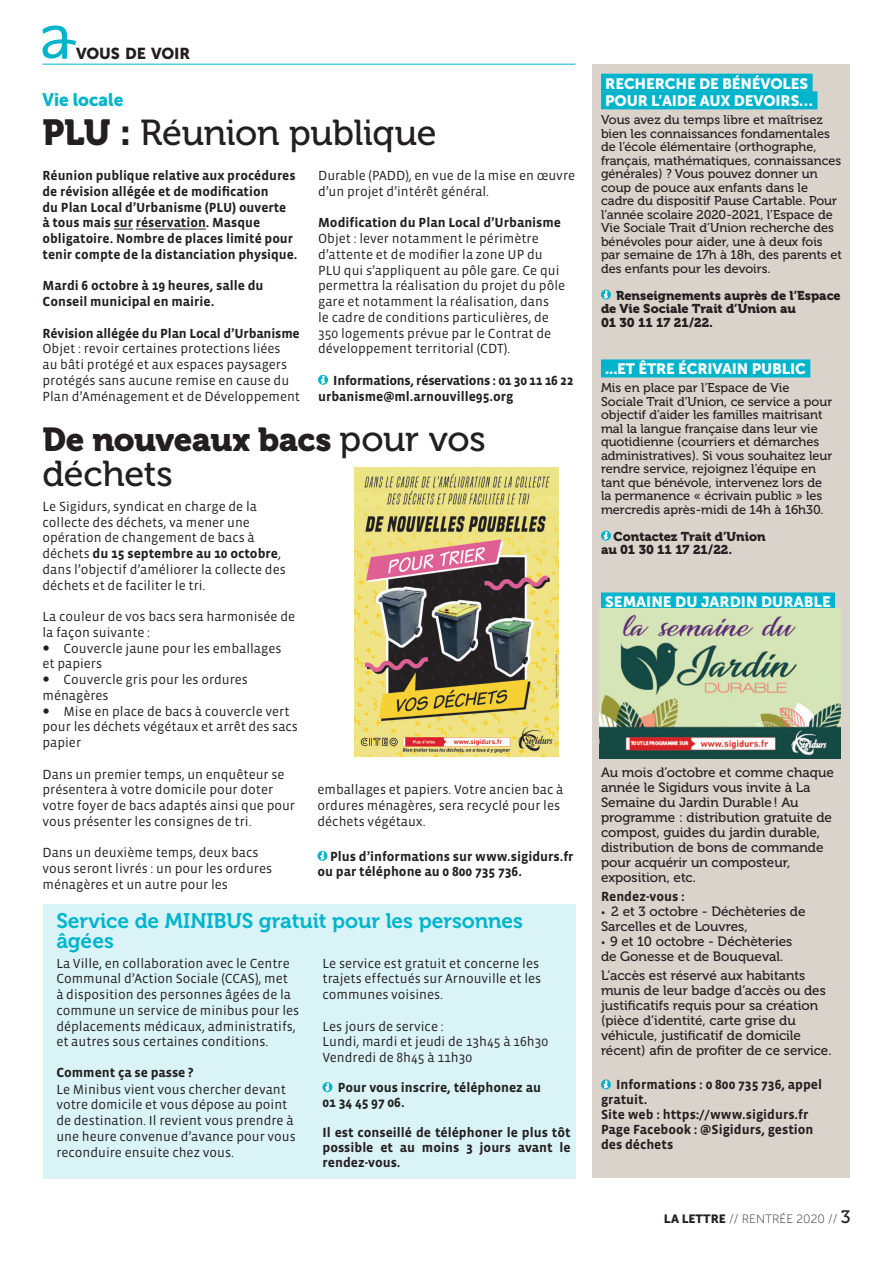
<style>
.page{position:relative;width:893px;height:1263px;background:#fff}
.page>*{position:absolute;margin:0;border:0;box-sizing:border-box;transform-origin:0 0}
.t1{font:36px "Museo 500";letter-spacing:-.01em;color:#231f20}
.t2{font:33px "Museo 900";letter-spacing:-.015em;color:#231f20}
.t3{font:21px/19.5px "Museo 700";letter-spacing:-.005em;color:#00b5cb}
.t4{font:18px "Museo Sans 900";color:#00b5cb;scale:.95 1}
.t5{font:15.75px "Museo Sans 900";letter-spacing:-.01em;color:#231f20}
.t6{font:15px/17.7px "Museo Sans 900";letter-spacing:-.01em;color:#fff}
.t7{font:13.5px/15.8px "Vista Sans";color:#231f20}
.t8{font:700 13.5px/15px "Vista Sans";color:#231f20}
.t9{font:13.5px/15px "Museo 500";color:#231f20}
.t10{font:700 13.5px/15.8px "Vista Sans";letter-spacing:-.02em;color:#231f20}
.t11{font:12.75px/13.5px "Museo 500";color:#231f20}
.t12{font:12.75px/13.5px "Museo 900";color:#231f20}
.t13{font:12px "Museo Sans 100";color:#231f20}
.s1{font-family:"Museo 900"}
.s2{font-family:"Fairfield LH76";font-style:italic;font-size:10.5px;color:#fff}
.s3{font-family:"Museo 500";font-size:36px}
.s4{font-weight:700}
.s5{font-family:"Fairfield LH76";font-weight:700;font-style:italic;font-size:10.5px;color:#fff}
.s6{font-family:"Vista Sans";font-weight:700;font-size:12px}
.s7{font-family:"Museo Sans 900"}
.s8{font-family:"Museo 500";font-size:18px}
</style>
<div class="page">
<div style="left:592px;top:65px;width:258px;height:1113px;background:#d9d3cc"></div>
<div style="left:601px;top:74px;width:212px;height:18px;background:#00b5cb"></div>
<div style="left:601px;top:91px;width:216px;height:18px;background:#00b5cb"></div>
<div style="left:601px;top:359px;width:209px;height:18px;background:#00b5cb"></div>
<div style="left:601px;top:592px;width:234px;height:18px;background:#00b5cb"></div>
<div style="left:601px;top:290px;width:10px;height:10px;background:#00b5cb;border-radius:50%"></div>
<div style="left:601px;top:531px;width:10px;height:10px;background:#00b5cb;border-radius:50%"></div>
<div style="left:601px;top:1079px;width:10px;height:10px;background:#00b5cb;border-radius:50%"></div>
<hr style="left:43px;top:64px;width:532px;height:1px;background:#00b5cb">
<svg style="left:42px;top:25px;width:35px;height:34px"></svg>
<svg style="left:114px;top:229px;width:19px;height:1px"></svg>
<hr style="left:136px;top:229px;width:70px;height:1px;background:#231f20">
<div style="left:318px;top:375px;width:10px;height:10px;background:#00b5cb;border-radius:50%"></div>
<img style="left:600px;top:608px;width:241px;height:151px">
<div style="left:317px;top:851px;width:10px;height:10px;background:#00b5cb;border-radius:50%"></div>
<img style="left:354px;top:468px;width:204px;height:288px">
<div style="left:43px;top:904px;width:533px;height:275px;background:#d9f3f7"></div>
<div style="left:322px;top:1082px;width:10px;height:10px;background:#00b5cb;border-radius:50%"></div>
<p class="t5" style="left:76px;top:44px;width:116px">VOUS DE VOIR</p>
<h3 class="t4" style="left:43px;top:90px;width:87px">Vie locale</h3>
<h1 class="t1" style="left:43px;top:113px;width:396px"><span class="s1">PLU :</span> Réunion publique</h1>
<p class="t8" style="left:43px;top:168px;width:256px;line-height:15.8px">Réunion publique relative aux procédures de révision allégée et de modification<br>du Plan Local d’Urbanisme (PLU) ouverte<br>à tous mais sur réservation. Masque obligatoire. Nombre de places limité pour tenir compte de la distanciation physique.</p>
<p class="t8" style="left:43px;top:278px;width:222px;line-height:15.8px">Mardi 6 octobre à 19 heures, salle du<br>Conseil municipal en mairie.</p>
<p class="t8" style="left:43px;top:326px;width:259px">Révision allégée du Plan Local d’Urbanisme</p>
<p class="t7" style="left:43px;top:341px;width:259px">Objet : revoir certaines protections liées<br>au bâti protégé et aux espaces paysagers protégés sans aucune remise en cause du Plan d’Aménagement et de Développement</p>
<p class="t7" style="left:318px;top:168px;width:259px">Durable (PADD), en vue de la mise en œuvre d’un projet d’intérêt général.</p>
<p class="t8" style="left:318px;top:216px;width:244px">Modification du Plan Local d’Urbanisme</p>
<p class="t7" style="left:318px;top:231px;width:249px">Objet : lever notamment le périmètre d’attente et de modifier la zone UP du PLU qui s’appliquent au pôle gare. Ce qui permettra la réalisation du projet du pôle gare et notamment la réalisation, dans<br>le cadre de conditions particulières, de 350 logements prévue par le Contrat de développement territorial (CDT).</p>
<p class="t10" style="left:318px;top:373px;width:257px"><span class="s2">i</span> Informations, réservations : 01 30 11 16 22 urbanisme@ml.arnouville95.org</p>
<h2 class="t2" style="left:43px;top:421px;width:445px">De nouveaux bacs <span class="s3">pour vos</span></h2>
<h1 class="t1" style="left:43px;top:454px;width:132px">déchets</h1>
<p class="t7" style="left:43px;top:499px;width:245px">Le Sigidurs, syndicat en charge de la collecte des déchets, va mener une opération de changement de bacs à déchets <span class="s4">du 15 septembre au 10 octobre</span>, dans l’objectif d’améliorer la collecte des déchets et de faciliter le tri.</p>
<p class="t7" style="left:43px;top:609px;width:254px">La couleur de vos bacs sera harmonisée de la façon suivante :</p>
<p class="t7" style="left:63px;top:640px;width:219px">Couvercle jaune pour les emballages</p>
<p class="t7" style="left:43px;top:656px;width:61px">et papiers</p>
<p class="t7" style="left:63px;top:672px;width:186px">Couvercle gris pour les ordures</p>
<p class="t7" style="left:43px;top:688px;width:68px">ménagères</p>
<p class="t7" style="left:63px;top:703px;width:228px">Mise en place de bacs à couvercle vert</p>
<p class="t7" style="left:43px;top:719px;width:257px">pour les déchets végétaux et arrêt des sacs</p>
<p class="t7" style="left:43px;top:735px;width:40px">papier</p>
<p class="t7" style="left:43px;top:766px;width:254px">Dans un premier temps, un enquêteur se présentera à votre domicile pour doter votre foyer de bacs adaptés ainsi que pour vous présenter les consignes de tri.</p>
<p class="t7" style="left:43px;top:845px;width:231px">Dans un deuxième temps, deux bacs vous seront livrés : un pour les ordures ménagères et un autre pour les</p>
<p class="t7" style="left:317px;top:782px;width:247px">emballages et papiers. Votre ancien bac à ordures ménagères, sera recyclé pour les déchets végétaux.</p>
<p class="t8" style="left:317px;top:849px;width:258px"><span class="s2">i</span> Plus d’informations sur www.sigidurs.fr ou par téléphone au 0 800 735 736.</p>
<h3 class="t3" style="left:56px;top:912px;width:468px">Service de MINIBUS gratuit pour les personnes âgées</h3>
<p class="t7" style="left:56px;top:955px;width:244px">La Ville, en collaboration avec le Centre Communal d’Action Sociale (CCAS), met<br>à disposition des personnes âgées de la commune un service de minibus pour les déplacements médicaux, administratifs, et autres sous certaines conditions.</p>
<p class="t8" style="left:56px;top:1065px;width:139px">Comment ça se passe ?</p>
<p class="t7" style="left:56px;top:1081px;width:241px">Le Minibus vient vous chercher devant votre domicile et vous dépose au point de destination. Il revient vous prendre à une heure convenue d’avance pour vous reconduire ensuite chez vous.</p>
<p class="t7" style="left:322px;top:955px;width:220px">Le service est gratuit et concerne les trajets effectués sur Arnouville et les communes voisines.</p>
<p class="t7" style="left:322px;top:1018px;width:227px">Les jours de service :<br>Lundi, mardi et jeudi de 13h45 à 16h30<br>Vendredi de 8h45 à 11h30</p>
<p class="t8" style="left:322px;top:1080px;width:220px"><span class="s2">i</span> Pour vous inscrire, téléphonez au<br>01 34 45 97 06.</p>
<p class="t8" style="left:322px;top:1125px;width:250px;text-align:justify">Il est conseillé de téléphoner le plus tôt possible et au moins 3 jours avant le rendez-vous.</p>
<p class="t6" style="left:605px;top:74px;width:209px">RECHERCHE DE BÉNÉVOLES<br>POUR L’AIDE AUX DEVOIRS…</p>
<p class="t11" style="left:601px;top:113px;width:242px">Vous avez du temps libre et maîtrisez bien les connaissances fondamentales de l’école élémentaire (orthographe, français, mathématiques, connaissances générales) ? Vous pouvez donner un coup de pouce aux enfants dans le cadre du dispositif Pause Cartable. Pour l’année scolaire 2020-2021, l’Espace de Vie Sociale Trait d’Union recherche des bénévoles pour aider, une à deux fois par semaine de 17h à 18h, des parents et des enfants pour les devoirs.</p>
<p class="t12" style="left:601px;top:288px;width:241px"><span class="s5">i</span> Renseignements auprès de l’Espace de Vie Sociale Trait d’Union au<br>01 30 11 17 21/22.</p>
<p class="t6" style="left:605px;top:360px;width:202px">...ET ÊTRE ÉCRIVAIN PUBLIC</p>
<p class="t11" style="left:601px;top:381px;width:233px">Mis en place par l’Espace de Vie Sociale Trait d’Union, ce service a pour objectif d’aider les familles maitrisant mal la langue française dans leur vie quotidienne (courriers et démarches administratives). Si vous souhaitez leur rendre service, rejoignez l’équipe en tant que bénévole, intervenez lors de la permanence « écrivain public » les mercredis après-midi de 14h à 16h30.</p>
<p class="t12" style="left:601px;top:529px;width:166px"><span class="s5">i</span> Contactez Trait d’Union au 01 30 11 17 21/22.</p>
<p class="t6" style="left:605px;top:593px;width:227px">SEMAINE DU JARDIN DURABLE</p>
<p class="t9" style="left:601px;top:765px;width:234px">Au mois d’octobre et comme chaque année le Sigidurs vous invite à La<br>Semaine du Jardin Durable! Au programme : distribution gratuite de compost, guides du jardin durable, distribution de bons de commande pour acquérir un composteur, exposition, etc.</p>
<p class="t8" style="left:601px;top:889px;width:85px">Rendez-vous :</p>
<p class="t9" style="left:601px;top:904px;width:206px"><span class="s6">•</span> 2 et 3 octobre - Déchèteries de<br>Sarcelles et de Louvres,</p>
<p class="t9" style="left:601px;top:934px;width:193px"><span class="s6">•</span> 9 et 10 octobre - Déchèteries de Gonesse et de Bouqueval.</p>
<p class="t9" style="left:601px;top:968px;width:232px">L’accès est réservé aux habitants munis de leur badge d’accès ou des justificatifs requis pour sa création (pièce d’identité, carte grise du véhicule, justificatif de domicile récent) afin de profiter de ce service.</p>
<p class="t8" style="left:601px;top:1078px;width:223px"><span class="s2">i</span> Informations : 0 800 735 736, appel gratuit.<br>Site web : https://www.sigidurs.fr<br>Page Facebook : @Sigidurs, gestion des déchets</p>
<p class="t13" style="left:664px;top:1212px;width:188px"><span class="s7">LA LETTRE</span> // RENTRÉE 2020 // <span class="s8">3</span></p>
</div>
